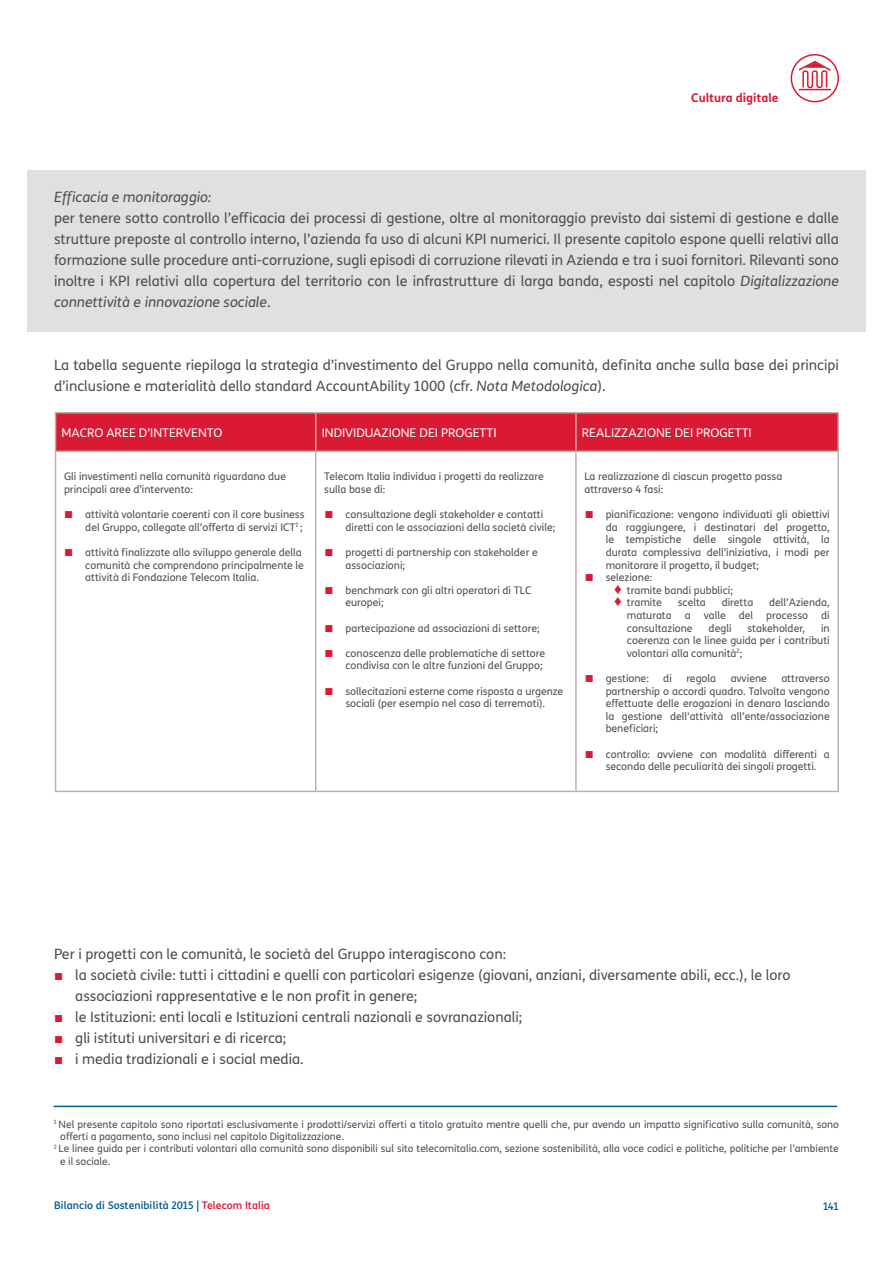
<style>
.page{position:relative;width:893px;height:1263px;background:#fff}
.page>*{position:absolute;margin:0;border:0;box-sizing:border-box;transform-origin:0 0}
.t1{font:14.25px/21px "TIM Sans";color:#4d4d4f}
.t2{font:italic 14.25px "TIM Sans";color:#4d4d4f}
.t3{font:12px "TIM Sans";color:#fff}
.t4{font:700 12px "TIM Sans";color:#da1a32}
.t5{font:10.5px/12.6px "TIM Sans";color:#4d4d4f}
.t6{font:500 10.5px "TIM Sans";color:#005b94}
.t7{font:10.2px "TIM Sans";color:#4d4d4f}
.s1{font-style:italic}
.s2{font-family:"Arial";font-size:15px;color:#da1a32}
.s3{color:#da1a32}
</style>
<div class="page">
<svg style="left:791px;top:55px;width:47px;height:47px"></svg>
<div style="left:791px;top:54px;width:48px;height:48px;border:2px solid #da1a32;border-radius:50%"></div>
<hr style="left:799px;top:89px;width:32px;height:1px;background:#da1a32">
<svg style="left:797px;top:60px;width:35px;height:29px"></svg>
<div style="left:27px;top:170px;width:839px;height:162px;background:#e2e0df"></div>
<div style="left:56px;top:413px;width:781px;height:38px;background:#da1a32"></div>
<hr style="left:55px;top:451px;width:261px;height:1px;background:#bcb0ac">
<hr style="left:316px;top:451px;width:260px;height:1px;background:#bcb0ac">
<hr style="left:576px;top:451px;width:263px;height:1px;background:#bcb0ac">
<hr style="left:55px;top:412px;width:261px;height:1px;background:#bcb0ac">
<hr style="left:55px;top:413px;width:1px;height:38px;background:#bcb0ac">
<hr style="left:55px;top:452px;width:1px;height:339px;background:#bcb0ac">
<hr style="left:55px;top:791px;width:261px;height:1px;background:#bcb0ac">
<hr style="left:316px;top:412px;width:260px;height:1px;background:#bcb0ac">
<hr style="left:315px;top:413px;width:1px;height:38px;background:#bcb0ac">
<hr style="left:315px;top:452px;width:1px;height:339px;background:#bcb0ac">
<hr style="left:316px;top:791px;width:260px;height:1px;background:#bcb0ac">
<hr style="left:576px;top:412px;width:263px;height:1px;background:#bcb0ac">
<hr style="left:575px;top:413px;width:2px;height:38px;background:#bcb0ac">
<hr style="left:837px;top:413px;width:2px;height:38px;background:#bcb0ac">
<hr style="left:575px;top:452px;width:2px;height:339px;background:#bcb0ac">
<hr style="left:837px;top:452px;width:2px;height:339px;background:#bcb0ac">
<hr style="left:576px;top:791px;width:263px;height:1px;background:#bcb0ac">
<hr style="left:54px;top:1106px;width:783px;height:1px;background:#005b94">
<p class="t4" style="left:691px;top:88px;width:89px">Cultura digitale</p>
<h1 class="t2" style="left:54px;top:187px;width:159px">Efficacia e monitoraggio:</h1>
<p class="t1" style="left:54px;top:207px;width:786px;text-align:justify">per tenere sotto controllo l’efficacia dei processi di gestione, oltre al monitoraggio previsto dai sistemi di gestione e dalle strutture preposte al controllo interno, l’azienda fa uso di alcuni KPI numerici. Il presente capitolo espone quelli relativi alla formazione sulle procedure anti-corruzione, sugli episodi di corruzione rilevati in Azienda e tra i suoi fornitori. Rilevanti sono inoltre i KPI relativi alla copertura del territorio con le infrastrutture di larga banda, esposti nel capitolo <span class="s1">Digitalizzazione connettività e innovazione sociale</span>.</p>
<h1 class="t1" style="left:54px;top:354px;width:786px">La tabella seguente riepiloga la strategia d’investimento del Gruppo nella comunità, definita anche sulla base dei principi d’inclusione e materialità dello standard AccountAbility 1000 (cfr. <span class="s1">Nota Metodologica</span>).</h1>
<p class="t3" style="left:62px;top:424px;width:162px">MACRO AREE D’INTERVENTO</p>
<p class="t3" style="left:322px;top:424px;width:176px">INDIVIDUAZIONE DEI PROGETTI</p>
<p class="t3" style="left:582px;top:424px;width:171px">REALIZZAZIONE DEI PROGETTI</p>
<p class="t5" style="left:64px;top:470px;width:224px">Gli investimenti nella comunità riguardano due principali aree d’intervento:</p>
<p class="t5" style="left:64px;top:508px;width:242px;text-align:right"><span class="s2">■</span> attività volontarie coerenti con il core business del Gruppo, collegate all’offerta di servizi ICT<sup>1</sup> ;</p>
<p class="t5" style="left:85px;top:546px;width:220px;text-indent:-21px"><span class="s2">■</span> attività finalizzate allo sviluppo generale della comunità che comprendono principalmente le attività di Fondazione Telecom Italia.</p>
<p class="t5" style="left:584px;top:470px;width:199px">La realizzazione di ciascun progetto passa attraverso 4 fasi:</p>
<p class="t5" style="left:606px;top:508px;width:226px;text-align:justify;text-indent:-21px"><span class="s2">■</span> pianificazione: vengono individuati gli obiettivi da raggiungere, i destinatari del progetto, le tempistiche delle singole attività, la durata complessiva dell’iniziativa, i modi per monitorare il progetto, il budget;</p>
<p class="t5" style="left:614px;top:571px;width:120px;text-indent:-30px"><span class="s2">■</span> selezione:<br><span class="s2">♦</span> tramite bandi pubblici; <span class="s2">♦</span> tramite</p>
<p class="t5" style="left:324px;top:470px;width:221px">Telecom Italia individua i progetti da realizzare sulla base di:</p>
<p class="t5" style="left:345px;top:508px;width:211px;text-indent:-21px"><span class="s2">■</span> consultazione degli stakeholder e contatti diretti con le associazioni della società civile;</p>
<p class="t5" style="left:345px;top:546px;width:194px;text-indent:-21px"><span class="s2">■</span> progetti di partnership con stakeholder e associazioni;</p>
<p class="t5" style="left:345px;top:584px;width:188px;text-indent:-21px"><span class="s2">■</span> benchmark con gli altri operatori di TLC europei;</p>
<p class="t5" style="left:324px;top:621px;width:217px"><span class="s2">■</span> partecipazione ad associazioni di settore;</p>
<p class="t5" style="left:324px;top:647px;width:222px;text-align:right"><span class="s2">■</span> conoscenza delle problematiche di settore condivisa con le altre funzioni del Gruppo;</p>
<p class="t5" style="left:324px;top:684px;width:240px;text-align:center"><span class="s2">■</span> sollecitazioni esterne come risposta a urgenze sociali (per esempio nel caso di terremoti).</p>
<p class="t5" style="left:627px;top:596px;width:204px;text-align:justify;text-indent:142px">dell’Azienda, maturata a valle del processo di consultazione</p>
<p class="t5" style="left:678px;top:596px;width:30px">scelta</p>
<p class="t5" style="left:722px;top:596px;width:33px">diretta</p>
<p class="t5" style="left:709px;top:621px;width:24px">degli</p>
<p class="t5" style="left:747px;top:621px;width:59px">stakeholder,</p>
<p class="t5" style="left:627px;top:621px;width:204px;text-align:justify;text-indent:194px">in coerenza con le linee guida per i contributi volontari alla comunità<sup>2</sup>;</p>
<p class="t5" style="left:585px;top:672px;width:66px"><span class="s2">■</span> gestione:</p>
<p class="t5" style="left:663px;top:672px;width:10px">di</p>
<p class="t5" style="left:686px;top:672px;width:31px">regola</p>
<p class="t5" style="left:731px;top:672px;width:38px">avviene</p>
<p class="t5" style="left:606px;top:672px;width:226px;text-align:justify;text-indent:176px">attraverso partnership o accordi quadro. Talvolta vengono effettuate delle erogazioni in denaro lasciando la gestione dell’attività all’ente/associazione beneficiari;</p>
<p class="t5" style="left:606px;top:747px;width:226px;text-indent:-21px"><span class="s2">■</span> controllo: avviene con modalità differenti a seconda delle peculiarità dei singoli progetti.</p>
<h1 class="t1" style="left:54px;top:943px;width:454px">Per i progetti con le comunità, le società del Gruppo interagiscono con:</h1>
<h1 class="t1" style="left:75px;top:964px;width:717px;text-indent:-21px"><span class="s2">■</span> la società civile: tutti i cittadini e quelli con particolari esigenze (giovani, anziani, diversamente abili, ecc.), le loro associazioni rappresentative e le non profit in genere;</h1>
<h1 class="t1" style="left:54px;top:1006px;width:470px"><span class="s2">■</span> le Istituzioni: enti locali e Istituzioni centrali nazionali e sovranazionali;</h1>
<h1 class="t1" style="left:54px;top:1027px;width:233px"><span class="s2">■</span> gli istituti universitari e di ricerca;</h1>
<h1 class="t1" style="left:54px;top:1048px;width:251px"><span class="s2">■</span> i media tradizionali e i social media.</h1>
<p class="t7" style="left:54px;top:1117px;width:786px"><sup>1</sup> Nel presente capitolo sono riportati esclusivamente i prodotti/servizi offerti a titolo gratuito mentre quelli che, pur avendo un impatto significativo sulla comunità, sono</p>
<p class="t7" style="left:60px;top:1129px;width:285px">offerti a pagamento, sono inclusi nel capitolo Digitalizzazione.</p>
<p class="t7" style="left:54px;top:1142px;width:786px"><sup>2</sup> Le linee guida per i contributi volontari alla comunità sono disponibili sul sito telecomitalia.com, sezione sostenibilità, alla voce codici e politiche, politiche per l’ambiente</p>
<p class="t7" style="left:60px;top:1154px;width:51px">e il sociale.</p>
<p class="t6" style="left:54px;top:1198px;width:217px">Bilancio di Sostenibilità 2015 | <span class="s3">Telecom Italia</span></p>
<p class="t6" style="left:823px;top:1198px;width:17px">141</p>
</div>
